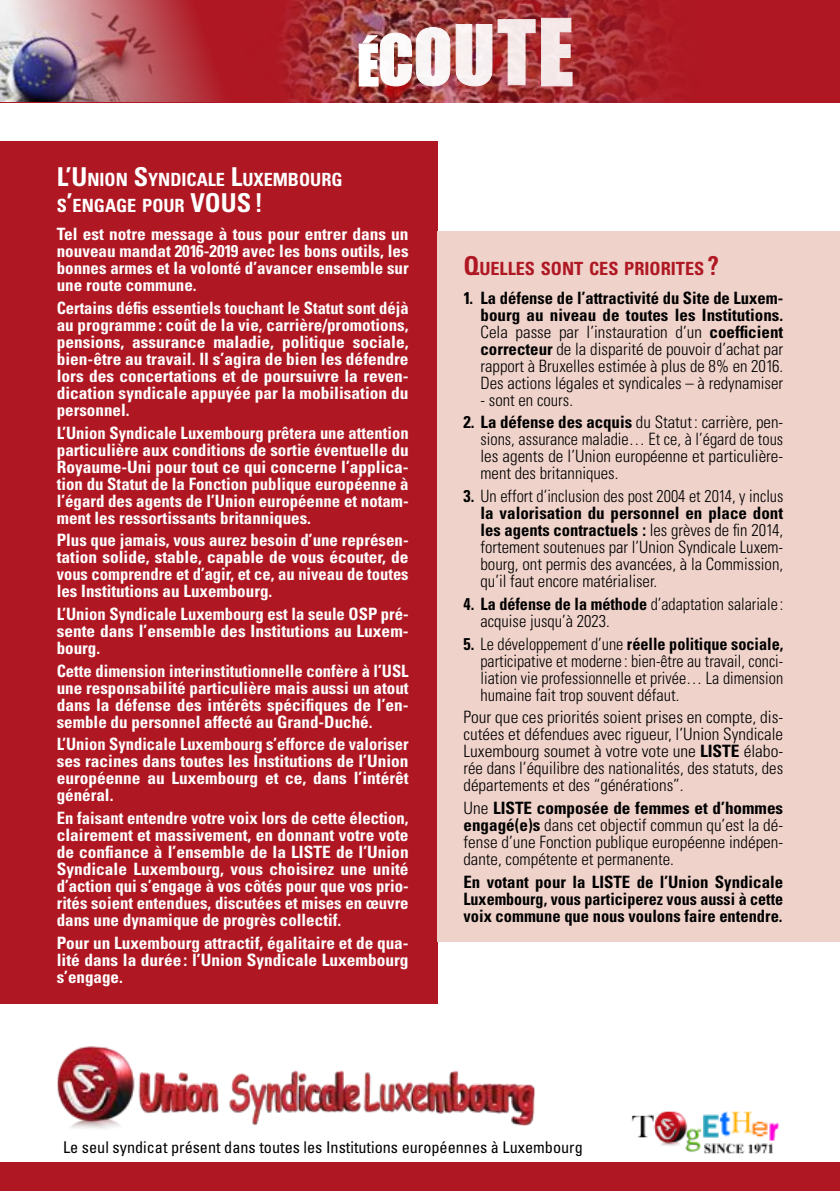
<style>
.page{position:relative;width:840px;height:1191px;background:#fff}
.page>*{position:absolute;margin:0;border:0;box-sizing:border-box;transform-origin:0 0}
.t1{font:700 condensed 18.2px/26px "Univers";color:#fff}
.t2{font:700 condensed 18.2px "Univers";color:#af1823}
.t3{font:700 condensed 17px/17px "Univers";color:#fff;text-align:justify}
.t4{font:300 condensed 17px/17px "Univers";color:#000;text-align:justify}
.t5{font:300 condensed 17px/17px "Univers";color:#000;text-align:justify;scale:.96 1}
.t6{font:300 condensed 17px/17px "Univers";color:#000;scale:.95 1}
.t7{font:700 condensed 17px/17px "Univers";color:#000;text-align:justify}
.t8{font:condensed 16.2px "Univers";color:#000}
.s1{font-size:26px}
.s2{font-weight:700}
</style>
<div class="page">
<img style="left:0;top:0;width:839px;height:102px">
<img style="left:238px;top:0;width:474px;height:102px">
<img style="left:358px;top:18px;width:214px;height:69px">
<div style="left:0;top:142px;width:437px;height:861px;background:#af1823"></div>
<div style="left:437px;top:231px;width:402px;height:710px;background:#efd2ca"></div>
<div style="left:0;top:1162px;width:839px;height:29px;background:#af1823"></div>
<img style="left:57px;top:1046px;width:479px;height:83px">
<img style="left:631px;top:1111px;width:149px;height:43px">
<p class="t1" style="left:57px;top:166px;width:287px"><span class="s1">L’U</span>NION <span class="s1">S</span>YNDICALE <span class="s1">L</span>UXEMBOURG<br>S<span class="s1">’</span>ENGAGE POUR <span class="s1">VOUS</span><span class="s1">!</span></p>
<p class="t3" style="left:57px;top:225px;width:353px">Tel est notre message à tous pour entrer dans un nouveau mandat 2016-2019 avec les bons outils, les bonnes armes et la volonté d’avancer ensemble sur une route commune.</p>
<p class="t3" style="left:57px;top:299px;width:353px">Certains défis essentiels touchant le Statut sont déjà au programme: coût de la vie, carrière/promotions, pensions, assurance maladie, politique sociale, bien-être au travail. Il s’agira de bien les défendre lors des concertations et de poursuivre la reven&shy;dication syndicale appuyée par la mobilisation du personnel.</p>
<p class="t3" style="left:57px;top:424px;width:353px">L’Union Syndicale Luxembourg prêtera une attention particulière aux conditions de sortie éventuelle du Royaume-Uni pour tout ce qui concerne l’applica&shy;tion du Statut de la Fonction publique européenne à l’égard des agents de l’Union européenne et notam&shy;ment les ressortissants britanniques.</p>
<p class="t3" style="left:57px;top:531px;width:353px">Plus que jamais, vous aurez besoin d’une représen&shy;tation solide, stable, capable de vous écouter, de vous comprendre et d’agir, et ce, au niveau de toutes les Institutions au Luxembourg.</p>
<p class="t3" style="left:57px;top:605px;width:353px">L’Union Syndicale Luxembourg est la seule OSP pré&shy;sente dans l’ensemble des Institutions au Luxem&shy;bourg.</p>
<p class="t3" style="left:57px;top:662px;width:353px">Cette dimension interinstitutionnelle confère à l’USL une responsabilité particulière mais aussi un atout dans la défense des intérêts spécifiques de l’en&shy;semble du personnel affecté au Grand-Duché.</p>
<p class="t3" style="left:57px;top:735px;width:353px">L’Union Syndicale Luxembourg s’efforce de valoriser ses racines dans toutes les Institutions de l’Union européenne au Luxembourg et ce, dans l’intérêt général.</p>
<p class="t3" style="left:57px;top:809px;width:353px">En faisant entendre votre voix lors de cette élection, clairement et massivement, en donnant votre vote de confiance à l’ensemble de la LISTE de l’Union Syndicale Luxembourg, vous choisirez une unité d’action qui s’engage à vos côtés pour que vos prio&shy;rités soient entendues, discutées et mises en œuvre dans une dynamique de progrès collectif.</p>
<p class="t3" style="left:57px;top:934px;width:353px">Pour un Luxembourg attractif, égalitaire et de qua&shy;lité dans la durée : l’Union Syndicale Luxembourg s’engage.</p>
<p class="t2" style="left:463px;top:258px;width:257px"><span class="s1">Q</span>UELLES SONT CES PRIORITES <span class="s1">?</span></p>
<p class="t4" style="left:480px;top:289px;width:304px;text-indent:-17px"><span class="s2">1. La défense de l’attractivité du Site de Luxem&shy;bourg au niveau de toutes les Institutions.<br></span>Cela passe par l’instauration d’un <span class="s2">coefficient correcteur</span> de la disparité de pouvoir d’achat par rapport à Bruxelles estimée à plus de 8% en 2016.<br>Des actions légales et syndicales – à redynamiser</p>
<p class="t4" style="left:480px;top:391px;width:94px">- sont en cours.</p>
<p class="t4" style="left:480px;top:414px;width:304px;text-indent:-17px"><span class="s2">2. La défense des acquis</span> du Statut: carrière, pen&shy;sions, assurance maladie… Et ce, à l’égard de tous les agents de l’Union européenne et particulière&shy;ment des britanniques.</p>
<p class="t5" style="left:480px;top:487px;width:317px;text-indent:-17px"><span class="s2">3.</span> Un effort d’inclusion des post 2004 et 2014, y inclus <span class="s2">la valorisation du personnel en place dont les agents contractuels :</span> les grèves de fin 2014, fortement soutenues par l’Union Syndicale Luxem&shy;bourg, ont permis des avancées, à la Commission, qu’il faut encore matérialiser.</p>
<p class="t6" style="left:480px;top:595px;width:320px;text-indent:-17px"><span class="s2">4. La défense de la méthode</span> d’adaptation salariale : acquise jusqu’à 2023.</p>
<p class="t6" style="left:480px;top:635px;width:320px;text-align:justify;text-indent:-17px"><span class="s2">5.</span> Le développement d’une <span class="s2">réelle politique sociale, </span>participative et moderne : bien-être au travail, conci&shy;liation vie professionnelle et privée… La dimension humaine fait trop souvent défaut.</p>
<p class="t4" style="left:463px;top:708px;width:321px">Pour que ces priorités soient prises en compte, dis&shy;cutées et défendues avec rigueur, l’Union Syndicale Luxembourg soumet à votre vote une <span class="s2">LISTE</span> élabo&shy;rée dans l’équilibre des nationalités, des statuts, des départements et des “générations”.</p>
<p class="t4" style="left:463px;top:799px;width:321px">Une <span class="s2">LISTE composée de femmes et d’hommes engagé(e)s</span> dans cet objectif commun qu’est la dé&shy;fense d’une Fonction publique européenne indépen&shy;dante, compétente et permanente.</p>
<p class="t7" style="left:463px;top:873px;width:321px">En votant pour la LISTE de l’Union Syndicale Luxembourg, vous participerez vous aussi à cette voix commune que nous voulons faire entendre.</p>
<p class="t8" style="left:63px;top:1137px;width:521px">Le seul syndicat présent dans toutes les Institutions européennes à Luxembourg</p>
</div>
